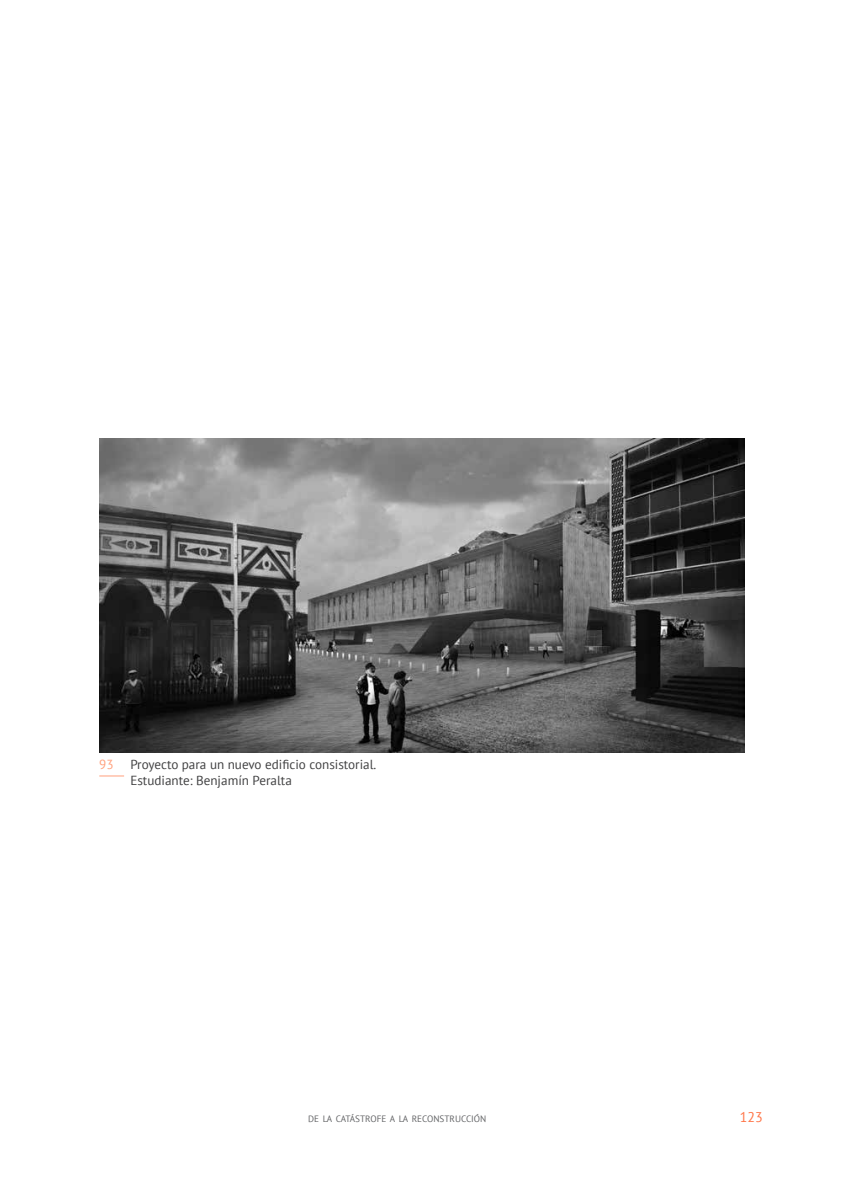
<style>
.page{position:relative;width:844px;height:1191px;background:#fff}
.page>*{position:absolute;margin:0;border:0;box-sizing:border-box;transform-origin:0 0}
.t1{font:14px "PT Sans";color:#ff7446}
.t2{font:13.12px/15.8px "PT Sans";color:#414142}
.t3{font:13.12px "PT Sans";color:#ffa07c}
.t4{font:9.1px "PT Sans";color:#636466}
</style>
<div class="page">
<svg style="left:99px;top:775px;width:25px;height:1px"></svg>
<img style="left:99px;top:439px;width:645px;height:313px">
<p class="t3" style="left:99px;top:756px;width:16px">93</p>
<p class="t2" style="left:130px;top:756px;width:247px">Proyecto para un nuevo edificio consistorial.<br>Estudiante: Benjamín Peralta</p>
<p class="t4" style="left:308px;top:1113px;width:179px">DE LA CATÁSTROFE A LA RECONSTRUCCIÓN</p>
<p class="t1" style="left:739px;top:1107px;width:24px">123</p>
</div>
